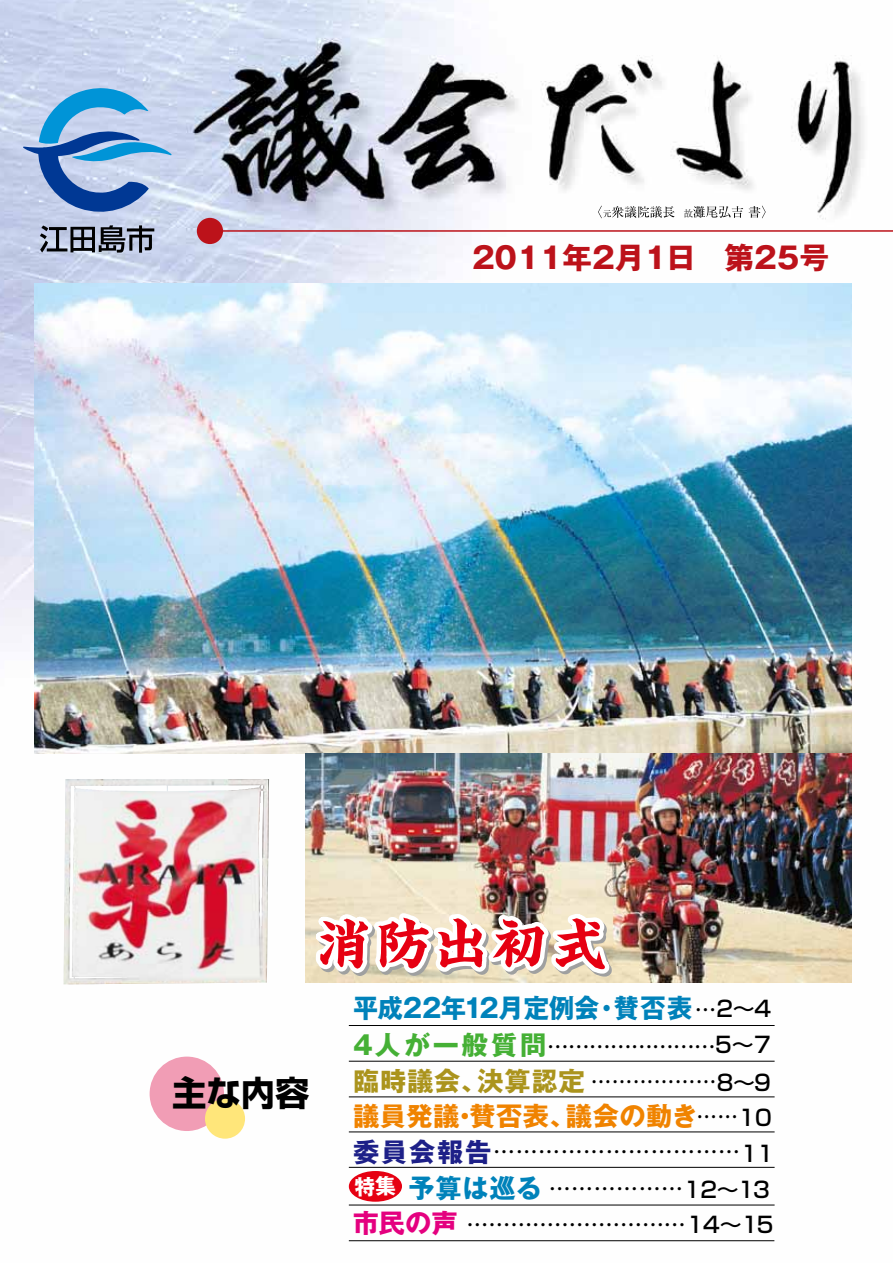
<style>
.page{position:relative;width:893px;height:1263px;background:#fff}
.page>*{position:absolute;margin:0;border:0;box-sizing:border-box;transform-origin:0 0}
.t1{font:54.75px "Kaisho MCBK1 Pro De Bold 90 pv RKSJ H";letter-spacing:.08em;color:#e60012}
.t2{font:34.35px "Shin Go Pro Bold 90 pv RKSJ H";color:#000}
.t3{font:29.7px "Gothic MB101 Pro Bold 90 pv RKSJ H";color:#bc121a}
.t4{font:26.25px/35.1px "Gothic MB101 Pro Bold 90 pv RKSJ H";letter-spacing:.02em;color:#f08300}
.t5{font:26.25px "Gothic MB101 Pro Bold 90 pv RKSJ H";color:#0082ba;scale:.96 1}
.t6{font:21.9px "Shin Go Pro Medium 90 pv RKSJ H";letter-spacing:-.05em;color:#000}
.t7{font:9.3px "Ryumin Pro Light 90 pv RKSJ H";color:#000}
.s1{font-family:"Shin Go Pro Medium 90 pv RKSJ H";font-size:21.9px;color:#000}
.s2{font-family:"Gothic MB101 Pro Bold 90 pv RKSJ H";font-size:26.25px;color:#45b035}
.s3{color:#ab941d}
.s4{font-family:"Gothic MB101 Pro Bold 90 pv RKSJ H";font-size:26.25px;color:#1d2088}
.s5{font-family:"Gothic MB101 Pro Bold 90 pv RKSJ H";font-size:26.25px;color:#0082ba}
.s6{font-family:"Gothic MB101 Pro Bold 90 pv RKSJ H";font-size:26.25px;color:#e4007f}
</style>
<div class="page">
<img style="left:0;top:0;width:893px;height:1242px">
<hr style="left:349px;top:1204px;width:426px;height:1px;background:#000">
<img style="left:64px;top:779px;width:205px;height:205px">
<img style="left:305px;top:753px;width:546px;height:229px">
<svg style="left:302px;top:836px;width:314px;height:406px"></svg>
<p class="t7" style="left:684px;top:206px;width:11px">故</p>
<h3 class="t3" style="left:472px;top:233px;width:359px">2011年2月1日　第25号</h3>
<h2 class="t2" style="left:172px;top:1066px;width:139px">主な内容</h2>
<h1 class="t1" style="left:316px;top:897px;width:292px">消防出初式</h1>
<p class="t5" style="left:353px;top:986px;width:437px">平成２2年12月定例会・賛否表<span class="s1">…２～4</span></p>
<p class="t6" style="left:353px;top:1029px;width:419px"><span class="s2">4人が一般質問</span>……………………5～7</p>
<p class="t4" style="left:353px;top:1060px;width:420px"><span class="s3">臨時議会、決算認定</span> <span class="s1">………………8～9</span>議員発議・賛否表、議会の動き<span class="s1">……10</span></p>
<p class="t6" style="left:353px;top:1134px;width:422px"><span class="s4">委員会報告</span>……………………………11</p>
<p class="t6" style="left:357px;top:1170px;width:414px"><span class="s5">　　予算は巡る</span> ………………１2～１3</p>
<p class="t6" style="left:353px;top:1207px;width:422px"><span class="s6">市民の声</span> …………………………14～15</p>
</div>
